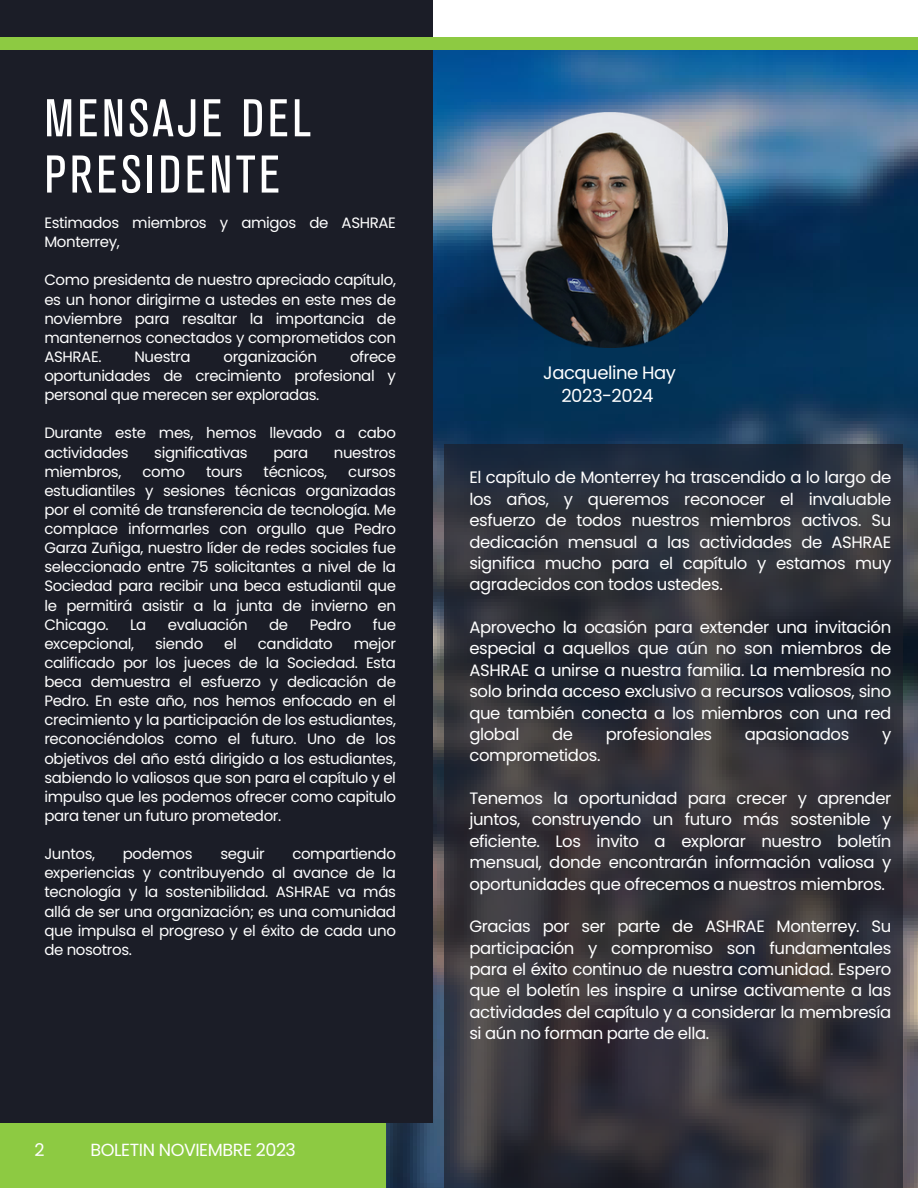
<style>
.page{position:relative;width:918px;height:1188px;background:#fff}
.page>*{position:absolute;margin:0;border:0;box-sizing:border-box;transform-origin:0 0}
.t1{font:condensed 52.5px/56.2px "Akzidenz Grotesk BE";letter-spacing:.07em;color:#fff}
.t2{font:18px "Poppins";letter-spacing:-.025em;color:#fff}
.t3{font:17.55px "Poppins";letter-spacing:-.025em;color:#fff}
.t4{font:16.5px/21.3px "Poppins";letter-spacing:-.025em;color:#fff;text-align:justify}
.t5{font:15px/19.2px "Poppins";letter-spacing:-.025em;color:#fff;text-align:justify}
</style>
<div class="page">
<img style="left:386px;top:49px;width:532px;height:1139px">
<div style="left:0;top:1123px;width:386px;height:65px;background:#8dca42"></div>
<div style="left:0;top:0;width:433px;height:1123px;background:#1b1d27"></div>
<div style="left:0;top:37px;width:918px;height:12px;background:#8dca42"></div>
<svg style="left:444px;top:445px;width:459px;height:743px;background:#313139"></svg>
<img style="left:492px;top:112px;width:236px;height:236px">
<p class="t1" style="left:44px;top:94px;width:268px">MENSAJE DEL<br>PRESIDENTE</p>
<p class="t5" style="left:44px;top:213px;width:353px">Estimados miembros y amigos de ASHRAE<br>Monterrey,</p>
<p class="t5" style="left:44px;top:271px;width:353px">Como presidenta de nuestro apreciado capítulo, es un honor dirigirme a ustedes en este mes de noviembre para resaltar la importancia de mantenernos conectados y comprometidos con ASHRAE.</p>
<p class="t5" style="left:134px;top:347px;width:58px">Nuestra</p>
<p class="t5" style="left:224px;top:347px;width:95px">organización</p>
<p class="t5" style="left:44px;top:347px;width:353px;text-indent:306px">ofrece oportunidades de crecimiento profesional y personal que merecen ser exploradas.</p>
<p class="t5" style="left:44px;top:424px;width:353px">Durante este mes, hemos llevado a cabo actividades</p>
<p class="t5" style="left:154px;top:443px;width:95px">significativas</p>
<p class="t5" style="left:273px;top:443px;width:36px">para</p>
<p class="t5" style="left:334px;top:443px;width:64px">nuestros</p>
<p class="t5" style="left:44px;top:462px;width:78px">miembros,</p>
<p class="t5" style="left:142px;top:462px;width:44px">como</p>
<p class="t5" style="left:206px;top:462px;width:38px">tours</p>
<p class="t5" style="left:264px;top:462px;width:65px">técnicos,</p>
<p class="t5" style="left:44px;top:462px;width:353px;text-indent:304px">cursos estudiantiles y sesiones técnicas organizadas por el comité de transferencia de tecnología. Me complace informarles con orgullo que Pedro Garza Zuñiga, nuestro líder de redes sociales fue seleccionado entre 75 solicitantes a nivel de la Sociedad para recibir una beca estudiantil que le permitirá asistir a la junta de invierno en Chicago.</p>
<p class="t5" style="left:130px;top:615px;width:18px">La</p>
<p class="t5" style="left:168px;top:615px;width:81px">evaluación</p>
<p class="t5" style="left:269px;top:615px;width:21px">de</p>
<p class="t5" style="left:310px;top:615px;width:43px">Pedro</p>
<p class="t5" style="left:373px;top:615px;width:25px">fue</p>
<p class="t5" style="left:44px;top:634px;width:91px">excepcional,</p>
<p class="t5" style="left:155px;top:634px;width:50px">siendo</p>
<p class="t5" style="left:224px;top:634px;width:14px">el</p>
<p class="t5" style="left:258px;top:634px;width:76px">candidato</p>
<p class="t5" style="left:44px;top:634px;width:353px;text-indent:309px">mejor calificado por los jueces de la Sociedad. Esta beca demuestra el esfuerzo y dedicación de Pedro. En este año, nos hemos enfocado en el crecimiento y la participación de los estudiantes, reconociéndolos como el futuro. Uno de los objetivos del año está dirigido a los estudiantes, sabiendo lo valiosos que son para el capítulo y el impulso que les podemos ofrecer como capitulo para tener un futuro prometedor.</p>
<p class="t5" style="left:44px;top:844px;width:52px">Juntos,</p>
<p class="t5" style="left:123px;top:844px;width:71px">podemos</p>
<p class="t5" style="left:220px;top:844px;width:46px">seguir</p>
<p class="t5" style="left:44px;top:844px;width:353px;text-indent:248px">compartiendo experiencias y contribuyendo al avance de la tecnología y la sostenibilidad. ASHRAE va más allá de ser una organización; es una comunidad que impulsa el progreso y el éxito de cada uno de nosotros.</p>
<p class="t3" style="left:35px;top:1138px;width:12px">2</p>
<p class="t3" style="left:90px;top:1138px;width:207px">BOLETIN NOVIEMBRE 2023</p>
<p class="t2" style="left:543px;top:361px;width:134px">Jacqueline Hay</p>
<p class="t2" style="left:561px;top:383px;width:94px">2023-2024</p>
<p class="t4" style="left:469px;top:467px;width:423px">El capítulo de Monterrey ha trascendido a lo largo de los años, y queremos reconocer el invaluable esfuerzo de todos nuestros miembros activos. Su dedicación mensual a las actividades de ASHRAE significa mucho para el capítulo y estamos muy agradecidos con todos ustedes.</p>
<p class="t4" style="left:469px;top:617px;width:423px">Aprovecho la ocasión para extender una invitación especial a aquellos que aún no son miembros de ASHRAE a unirse a nuestra familia. La membresía no solo brinda acceso exclusivo a recursos valiosos, sino que también conecta a los miembros con una red global</p>
<p class="t4" style="left:552px;top:723px;width:22px">de</p>
<p class="t4" style="left:606px;top:723px;width:108px">profesionales</p>
<p class="t4" style="left:745px;top:723px;width:106px">apasionados</p>
<p class="t4" style="left:882px;top:723px;width:11px">y</p>
<p class="t4" style="left:469px;top:745px;width:133px">comprometidos.</p>
<p class="t4" style="left:469px;top:788px;width:423px">Tenemos la oportunidad para crecer y aprender juntos, construyendo un futuro más sostenible y eficiente. Los invito a explorar nuestro boletín mensual, donde encontrarán información valiosa y oportunidades que ofrecemos a nuestros miembros.</p>
<p class="t4" style="left:469px;top:916px;width:423px">Gracias por ser parte de ASHRAE Monterrey. Su participación y compromiso son fundamentales para el éxito continuo de nuestra comunidad. Espero que el boletín les inspire a unirse activamente a las actividades del capítulo y a considerar la membresía si aún no forman parte de ella.</p>
</div>
